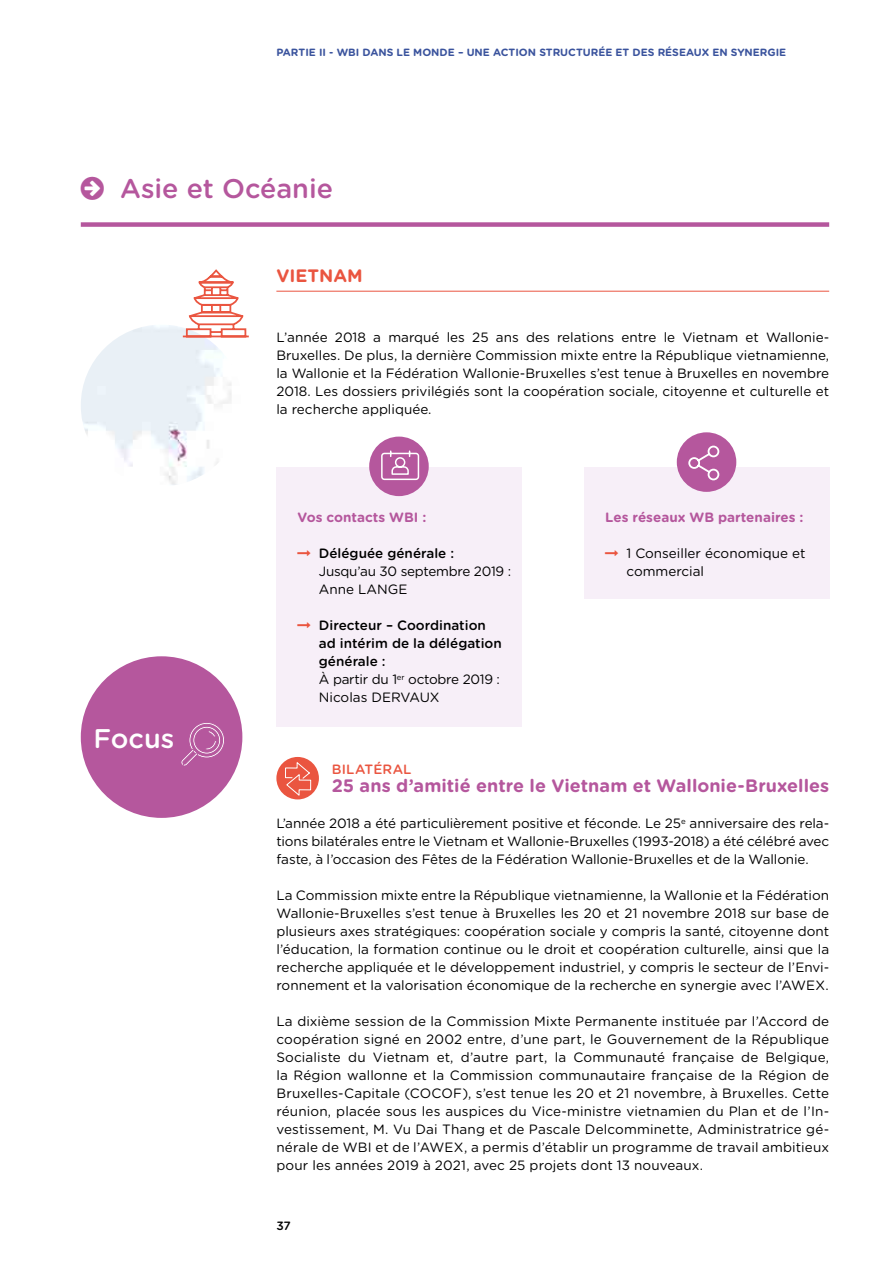
<style>
.page{position:relative;width:893px;height:1263px;background:#fff}
.page>*{position:absolute;margin:0;border:0;box-sizing:border-box;transform-origin:0 0}
.texte_courant{font:500 27px "Gotham Rounded";color:#b5579d}
.CHIFFRES_titre{font:500 27px "Gotham Rounded";color:#fff}
.texte_courant-2{font:700 18px "Gotham Rounded";color:#b5579d}
.CHIFFRES_titre-2{font:700 18px "Gotham Rounded";color:#ea5540}
.texte_courant-3{font:13.5px/18px "Gotham Rounded";color:#000;text-align:justify}
.texte_courant-4{font:500 13.5px/18px "Gotham Rounded";color:#000}
.texte_courant-5{font:13.5px "Gotham Rounded";letter-spacing:-.02em;color:#000}
.texte_courant-6{font:700 13.5px "Gotham Rounded";color:#b5579d}
.texte_courant-7{font:500 13.5px "Gotham Rounded";letter-spacing:.015em;color:#ea5540}
.t1{font:500 12px "Gotham Rounded";color:#000}
.t2{font:700 10.5px "Gotham Rounded";color:#3a539d}
</style>
<div class="page">
<div style="left:81px;top:222px;width:748px;height:5px;background:#b5579d"></div>
<hr style="left:276px;top:291px;width:553px;height:1px;background:#ea5540">
<div style="left:276px;top:467px;width:245px;height:259px;background:#f7eff8"></div>
<div style="left:584px;top:467px;width:245px;height:132px;background:#f7eff8"></div>
<img style="left:81px;top:325px;width:161px;height:161px;border-radius:81px">
<div style="left:369px;top:437px;width:60px;height:59px;background:#b5579d;border-radius:50%"></div>
<div style="left:677px;top:432px;width:59px;height:60px;background:#b5579d;border-radius:50%"></div>
<svg style="left:381px;top:450px;width:39px;height:31px"></svg>
<svg style="left:688px;top:445px;width:32px;height:36px"></svg>
<div style="left:81px;top:656px;width:161px;height:162px;background:#b5579d;border-radius:50%"></div>
<svg style="left:181px;top:723px;width:43px;height:43px"></svg>
<svg style="left:148px;top:269px;width:136px;height:69px"></svg>
<div style="left:276px;top:757px;width:43px;height:42px;background:#ea5540;border-radius:50%"></div>
<svg style="left:285px;top:761px;width:26px;height:36px"></svg>
<p class="t2" style="left:276px;top:46px;width:511px">PARTIE II - WBI DANS LE MONDE – UNE ACTION STRUCTURÉE ET DES RÉSEAUX EN SYNERGIE</p>
<p class="texte_courant" style="left:120px;top:172px;width:214px">Asie et Océanie</p>
<p class="CHIFFRES_titre-2" style="left:276px;top:265px;width:88px">VIETNAM</p>
<p class="texte_courant-3" style="left:276px;top:328px;width:554px">L’année 2018 a marqué les 25 ans des relations entre le Vietnam et Wallonie-Bruxelles. De plus, la dernière Commission mixte entre la République vietnamienne, la Wallonie et la Fédération Wallonie-Bruxelles s’est tenue à Bruxelles en novembre 2018. Les dossiers privilégiés sont la coopération sociale, citoyenne et culturelle et la recherche appliquée.</p>
<p class="CHIFFRES_titre" style="left:94px;top:722px;width:82px">Focus</p>
<p class="texte_courant-6" style="left:298px;top:509px;width:130px">Vos contacts WBI :</p>
<p class="texte_courant-4" style="left:319px;top:544px;width:137px">Déléguée générale :</p>
<p class="texte_courant-5" style="left:319px;top:563px;width:194px">Jusqu’au 30 septembre 2019 :</p>
<p class="texte_courant-3" style="left:319px;top:580px;width:90px">Anne LANGE</p>
<p class="texte_courant-4" style="left:319px;top:616px;width:184px">Directeur – Coordination ad intérim de la délégation générale :</p>
<p class="texte_courant-5" style="left:319px;top:671px;width:183px">À partir du 1<sup>er</sup> octobre 2019 :</p>
<p class="texte_courant-3" style="left:319px;top:688px;width:122px">Nicolas DERVAUX</p>
<p class="texte_courant-6" style="left:605px;top:509px;width:200px">Les réseaux WB partenaires :</p>
<p class="texte_courant-3" style="left:626px;top:544px;width:181px">1 Conseiller économique et commercial</p>
<p class="texte_courant-7" style="left:332px;top:761px;width:81px">BILATÉRAL</p>
<p class="texte_courant-2" style="left:332px;top:775px;width:499px">25 ans d’amitié entre le Vietnam et Wallonie-Bruxelles</p>
<p class="texte_courant-3" style="left:276px;top:814px;width:554px">L’année 2018 a été particulièrement positive et féconde. Le 25<sup>e</sup> anniversaire des rela&shy;tions bilatérales entre le Vietnam et Wallonie-Bruxelles (1993-2018) a été célébré avec faste, à l’occasion des Fêtes de la Fédération Wallonie-Bruxelles et de la Wallonie.</p>
<p class="texte_courant-3" style="left:276px;top:886px;width:554px">La Commission mixte entre la République vietnamienne, la Wallonie et la Fédération Wallonie-Bruxelles s’est tenue à Bruxelles les 20 et 21 novembre 2018 sur base de plusieurs axes stratégiques: coopération sociale y compris la santé, citoyenne dont l’éducation, la formation continue ou le droit et coopération culturelle, ainsi que la recherche appliquée et le développement industriel, y compris le secteur de l’Envi&shy;ronnement et la valorisation économique de la recherche en synergie avec l’AWEX.</p>
<p class="texte_courant-3" style="left:276px;top:1012px;width:554px">La dixième session de la Commission Mixte Permanente instituée par l’Accord de coopération signé en 2002 entre, d’une part, le Gouvernement de la République Socialiste du Vietnam et, d’autre part, la Communauté française de Belgique, la Région wallonne et la Commission communautaire française de la Région de Bruxelles-Capitale (COCOF), s’est tenue les 20 et 21 novembre, à Bruxelles. Cette réunion, placée sous les auspices du Vice-ministre vietnamien du Plan et de l’In&shy;vestissement, M. Vu Dai Thang et de Pascale Delcomminette, Administratrice gé&shy;nérale de WBI et de l’AWEX, a permis d’établir un programme de travail ambitieux pour les années 2019 à 2021, avec 25 projets dont 13 nouveaux.</p>
<p class="t1" style="left:276px;top:1218px;width:16px">37</p>
</div>
